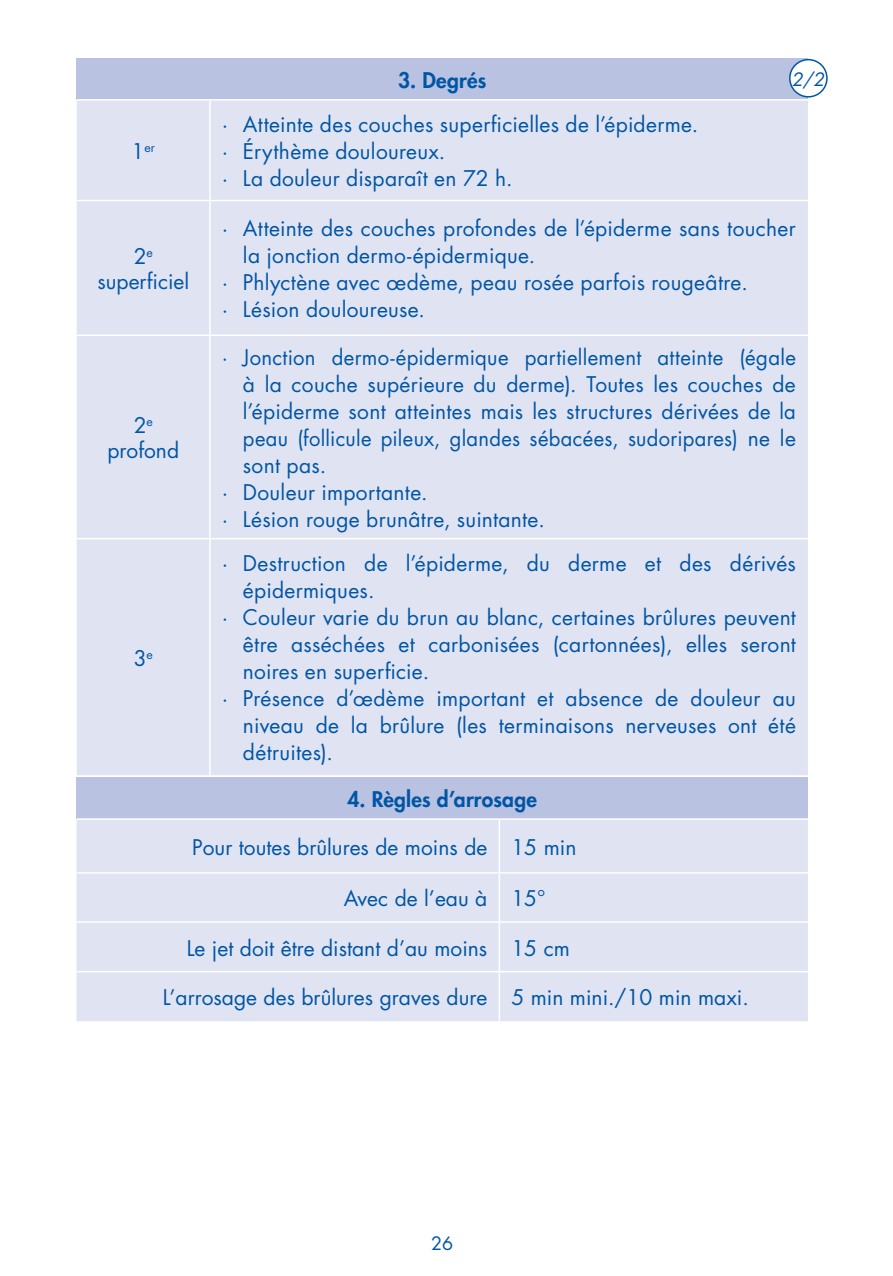
<style>
.page{position:relative;width:893px;height:1276px;background:#fff}
.page>*{position:absolute;margin:0;border:0;box-sizing:border-box;transform-origin:0 0}
.t1{font:21px/27px "Futura Std";letter-spacing:.015em;color:#0155a5;text-align:center}
.t2{font:21px "Futura Std";letter-spacing:.015em;color:#0155a5;scale:.96 1}
.t3{font:800 21px "Futura Std";letter-spacing:.01em;color:#0155a5}
.t4{font:italic 18px "Futura Std";color:#0155a5}
.t5{font:18px "Futura Std";color:#0155a5}
.t6{font:12.3px "Futura Std";color:#0155a5}
.s1{font-size:21px}
</style>
<div class="page">
<div style="left:77px;top:58px;width:731px;height:42px;background:#b9c2e1"></div>
<div style="left:77px;top:101px;width:731px;height:674px;background:#e0e4f2"></div>
<hr style="left:77px;top:99px;width:133px;height:2px;background:#fff">
<hr style="left:210px;top:99px;width:598px;height:2px;background:#fff">
<hr style="left:209px;top:101px;width:2px;height:99px;background:#fff">
<hr style="left:77px;top:200px;width:133px;height:1px;background:#fff">
<hr style="left:210px;top:200px;width:598px;height:1px;background:#fff">
<hr style="left:209px;top:201px;width:2px;height:133px;background:#fff">
<hr style="left:77px;top:334px;width:133px;height:2px;background:#fff">
<hr style="left:210px;top:334px;width:598px;height:2px;background:#fff">
<hr style="left:209px;top:336px;width:2px;height:202px;background:#fff">
<hr style="left:77px;top:538px;width:133px;height:1px;background:#fff">
<hr style="left:210px;top:538px;width:598px;height:1px;background:#fff">
<hr style="left:209px;top:539px;width:2px;height:236px;background:#fff">
<div style="left:77px;top:777px;width:731px;height:42px;background:#b9c2e1"></div>
<div style="left:77px;top:820px;width:731px;height:201px;background:#e0e4f2"></div>
<hr style="left:77px;top:818px;width:422px;height:2px;background:#fff">
<hr style="left:499px;top:818px;width:309px;height:2px;background:#fff">
<hr style="left:499px;top:820px;width:1px;height:52px;background:#fff">
<hr style="left:77px;top:872px;width:422px;height:1px;background:#fff">
<hr style="left:499px;top:872px;width:309px;height:1px;background:#fff">
<hr style="left:499px;top:873px;width:1px;height:48px;background:#fff">
<hr style="left:77px;top:921px;width:422px;height:2px;background:#fff">
<hr style="left:499px;top:921px;width:309px;height:2px;background:#fff">
<hr style="left:499px;top:923px;width:1px;height:48px;background:#fff">
<hr style="left:77px;top:971px;width:422px;height:1px;background:#fff">
<hr style="left:499px;top:971px;width:309px;height:1px;background:#fff">
<hr style="left:499px;top:972px;width:1px;height:49px;background:#fff">
<div style="left:790px;top:60px;width:37px;height:37px;background:#fff;border-radius:50%"></div>
<div style="left:789px;top:59px;width:39px;height:39px;border:2px solid #0155a5;border-radius:50%"></div>
<p class="t6" style="left:132px;top:139px;width:25px"><span class="s1">1</span>er</p>
<p class="t1" style="left:97px;top:244px;width:93px;line-height:25.2px">2<sup>e </sup>superficiel</p>
<p class="t1" style="left:107px;top:413px;width:73px;line-height:25.2px">2<sup>e </sup>profond</p>
<p class="t3" style="left:398px;top:67px;width:90px">3. Degrés</p>
<p class="t1" style="left:222px;top:111px;width:478px;text-align:left">· Atteinte des couches superficielles de l’épiderme. · Érythème douloureux.<br>· La douleur disparaît en 72 h.</p>
<p class="t4" style="left:792px;top:68px;width:34px">2/2</p>
<p class="t1" style="left:222px;top:215px;width:575px">· Atteinte des couches profondes de l’épiderme sans toucher</p>
<p class="t1" style="left:243px;top:242px;width:294px">la jonction dermo-épidermique.</p>
<p class="t1" style="left:222px;top:269px;width:527px">· Phlyctène avec œdème, peau rosée parfois rougeâtre.</p>
<p class="t1" style="left:222px;top:296px;width:205px">· Lésion douloureuse.</p>
<p class="t1" style="left:222px;top:344px;width:575px">· Jonction dermo-épidermique partiellement atteinte (égale</p>
<p class="t1" style="left:243px;top:371px;width:554px">à la couche supérieure du derme). Toutes les couches de</p>
<p class="t1" style="left:243px;top:398px;width:554px">l’épiderme sont atteintes mais les structures dérivées de la</p>
<p class="t2" style="left:243px;top:424px;width:577px">peau (follicule pileux, glandes sébacées, sudoripares) ne le</p>
<p class="t1" style="left:243px;top:452px;width:85px">sont pas.</p>
<p class="t1" style="left:222px;top:479px;width:207px">· Douleur importante.</p>
<p class="t1" style="left:222px;top:506px;width:324px">· Lésion rouge brunâtre, suintante.</p>
<p class="t1" style="left:134px;top:644px;width:21px">3<sup>e</sup></p>
<p class="t1" style="left:222px;top:550px;width:575px">· Destruction de l’épiderme, du derme et des dérivés</p>
<p class="t1" style="left:243px;top:577px;width:133px">épidermiques.</p>
<p class="t1" style="left:222px;top:604px;width:576px">· Couleur varie du brun au blanc, certaines brûlures peuvent</p>
<p class="t1" style="left:243px;top:631px;width:554px">être asséchées et carbonisées (cartonnées), elles seront</p>
<p class="t1" style="left:243px;top:658px;width:188px">noires en superficie.</p>
<p class="t1" style="left:222px;top:685px;width:575px">· Présence d’œdème important et absence de douleur au</p>
<p class="t1" style="left:243px;top:712px;width:554px">niveau de la brûlure (les terminaisons nerveuses ont été</p>
<p class="t1" style="left:243px;top:739px;width:91px">détruites).</p>
<p class="t3" style="left:347px;top:786px;width:191px">4. Règles d’arrosage</p>
<p class="t1" style="left:192px;top:833px;width:386px">Pour toutes brûlures de moins de 15 min</p>
<p class="t1" style="left:344px;top:885px;width:203px">Avec de l’eau à 15°</p>
<p class="t1" style="left:187px;top:934px;width:385px">Le jet doit être distant d’au moins 15 cm</p>
<p class="t1" style="left:163px;top:984px;width:587px">L’arrosage des brûlures graves dure 5 min mini./10 min maxi.</p>
<p class="t5" style="left:431px;top:1232px;width:24px">26</p>
</div>
